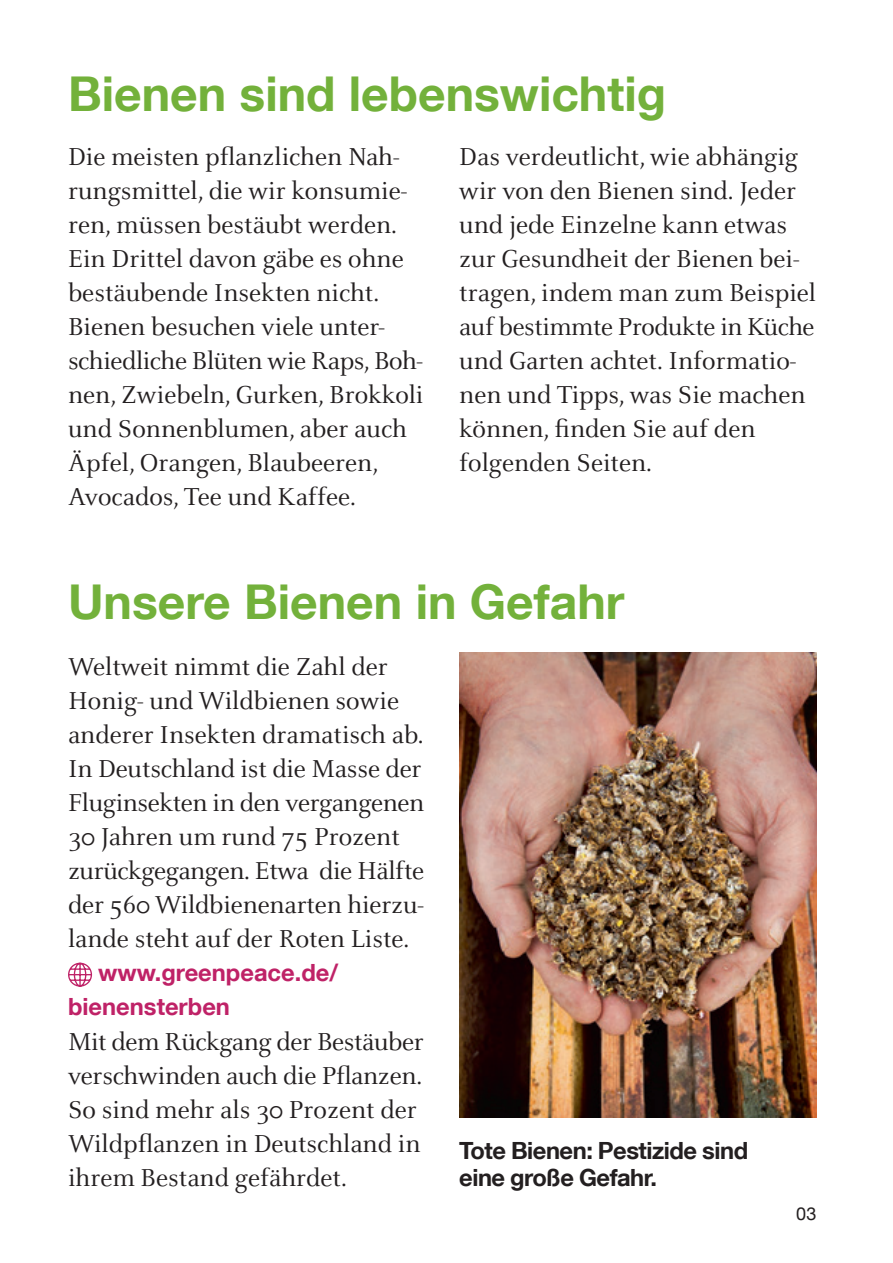
<style>
.page{position:relative;width:893px;height:1263px;background:#fff}
.page>*{position:absolute;margin:0;border:0;box-sizing:border-box;transform-origin:0 0}
.t1{font:700 48px "Helvetica Neue LT Com";color:#73b13b}
.t2{font:27px/33.9px "Celeste";color:#231f20}
.t3{font:700 23.7px/27px "Helvetica Neue LT Com";letter-spacing:-.02em;color:#231f20}
.t4{font:700 23.7px/33.9px "Helvetica Neue LT Com";color:#bf2267}
.t5{font:18px "Helvetica Neue LT Com";color:#231f20}
</style>
<div class="page">
<svg style="left:68px;top:963px;width:24px;height:24px"></svg>
<img style="left:459px;top:653px;width:357px;height:464px">
<h1 class="t1" style="left:68px;top:63px;width:599px">Bienen sind lebenswichtig</h1>
<p class="t2" style="left:68px;top:141px;width:357px">Die meisten pflanzlichen Nah&shy;rungsmittel, die wir konsumie&shy;ren, müssen bestäubt werden.<br>Ein Drittel davon gäbe es ohne bestäubende Insekten nicht.<br>Bienen besuchen viele unter&shy;schiedliche Blüten wie Raps, Boh&shy;nen, Zwiebeln, Gurken, Brokkoli und Sonnenblumen, aber auch<br>Äpfel, Orangen, Blaubeeren,<br>Avocados, Tee und Kaffee.</p>
<p class="t2" style="left:459px;top:141px;width:358px">Das verdeutlicht, wie abhängig wir von den Bienen sind. Jeder und jede Einzelne kann etwas zur Gesundheit der Bienen bei&shy;tragen, indem man zum Beispiel auf bestimmte Produkte in Küche und Garten achtet. Informatio&shy;nen und Tipps, was Sie machen können, finden Sie auf den folgenden Seiten.</p>
<h1 class="t1" style="left:68px;top:572px;width:558px">Unsere Bienen in Gefahr</h1>
<p class="t2" style="left:68px;top:651px;width:358px">Weltweit nimmt die Zahl der<br>Honig- und Wildbienen sowie anderer Insekten dramatisch ab.<br>In Deutschland ist die Masse der<br>Fluginsekten in den vergangenen<br>30 Jahren um rund 75 Prozent zurückgegangen. Etwa die Hälfte der 560 Wildbienenarten hierzu&shy;lande steht auf der Roten Liste.</p>
<p class="t4" style="left:68px;top:955px;width:272px;text-indent:30px">www.greenpeace.de/ bienensterben</p>
<p class="t2" style="left:68px;top:1025px;width:357px">Mit dem Rückgang der Bestäuber verschwinden auch die Pflanzen.<br>So sind mehr als 30 Prozent der<br>Wildpflanzen in Deutschland in ihrem Bestand gefährdet.</p>
<p class="t3" style="left:459px;top:1136px;width:290px">Tote Bienen: Pestizide sind eine große Gefahr.</p>
<p class="t5" style="left:796px;top:1202px;width:22px">03</p>
</div>
